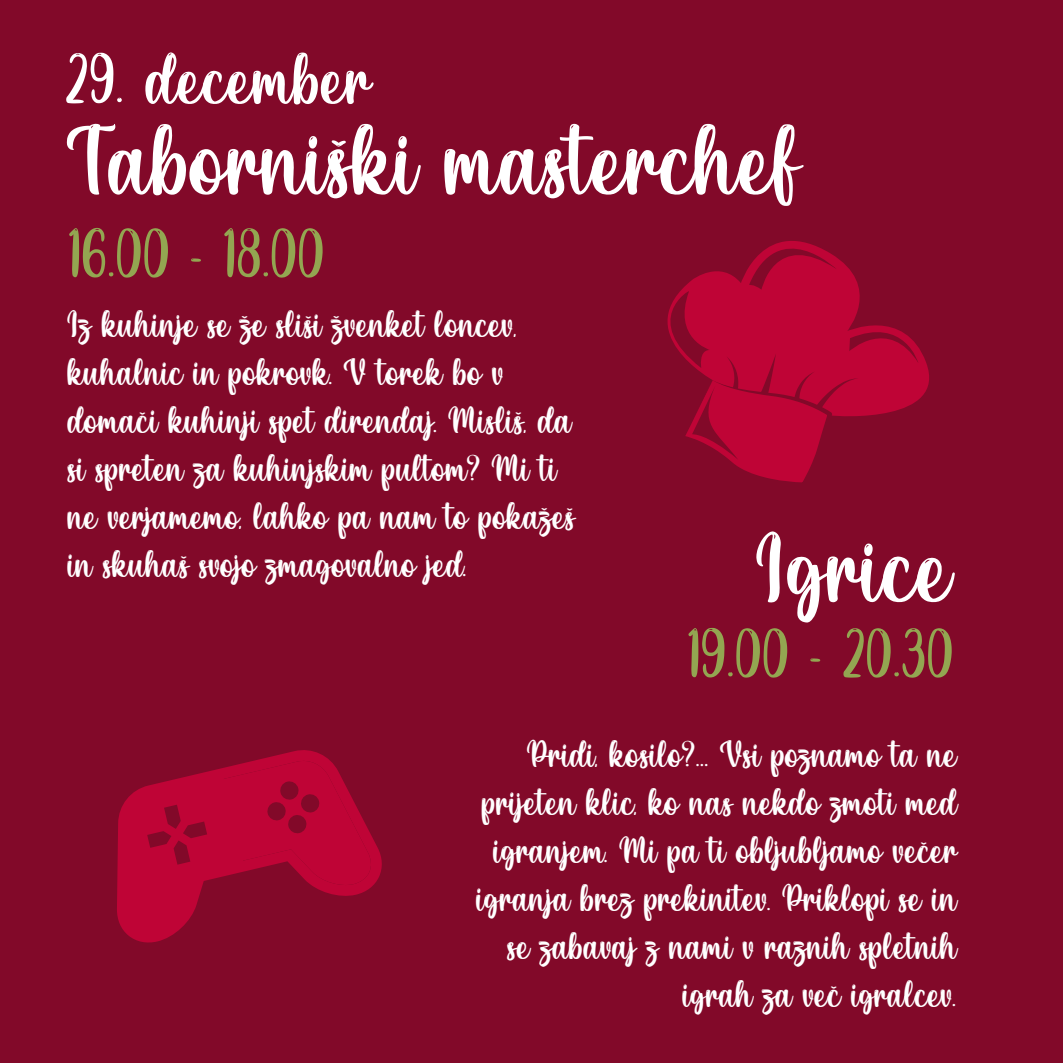
<style>
.page{position:relative;width:1063px;height:1063px;background:#820929}
.page>*{position:absolute;margin:0;border:0;box-sizing:border-box;transform-origin:0 0}
.t1{font:105px "Christmas Bell Personal Use";color:#fff}
.t2{font:76.5px "Christmas Bell Personal Use";color:#fff}
.t3{font:75px "Christmas Bell Personal Use";color:#93a651}
.t4{font:40px/48px "Christmas Bell Personal Use";color:#fff}
</style>
<div class="page">
<svg style="left:117px;top:747px;width:266px;height:197px;background:#a40630"></svg>
<div style="left:626px;top:213px;width:323px;height:210px;background:#820929"></div>
<svg style="left:639px;top:214px;width:279px;height:274px;background:#9d062e"></svg>
<h2 class="t2" style="left:64px;top:44px;width:306px">29. december</h2>
<h1 class="t1" style="left:64px;top:113px;width:734px">Taborniški masterchef</h1>
<h3 class="t3" style="left:67px;top:220px;width:259px">16.00 - 18.00</h3>
<p class="t4" style="left:66px;top:303px;width:509px">Iz kuhinje se že sliši žvenket loncev, kuhalnic in pokrovk. V torek bo v domači kuhinji spet direndaj. Misliš, da si spreten za kuhinjskim pultom? Mi ti ne verjamemo, lahko pa nam to pokažeš in skuhaš svojo zmagovalno jed.</p>
<h1 class="t1" style="left:754px;top:520px;width:197px">Igrice</h1>
<h3 class="t3" style="left:686px;top:620px;width:269px">19.00 - 20.30</h3>
<p class="t4" style="left:475px;top:733px;width:482px;text-align:right">Pridi, kosilo?... Vsi poznamo ta ne prijeten klic, ko nas nekdo zmoti med igranjem. Mi pa ti obljubljamo večer igranja brez prekinitev. Priklopi se in se zabavaj z nami v raznih spletnih igrah za več igralcev.</p>
</div>
